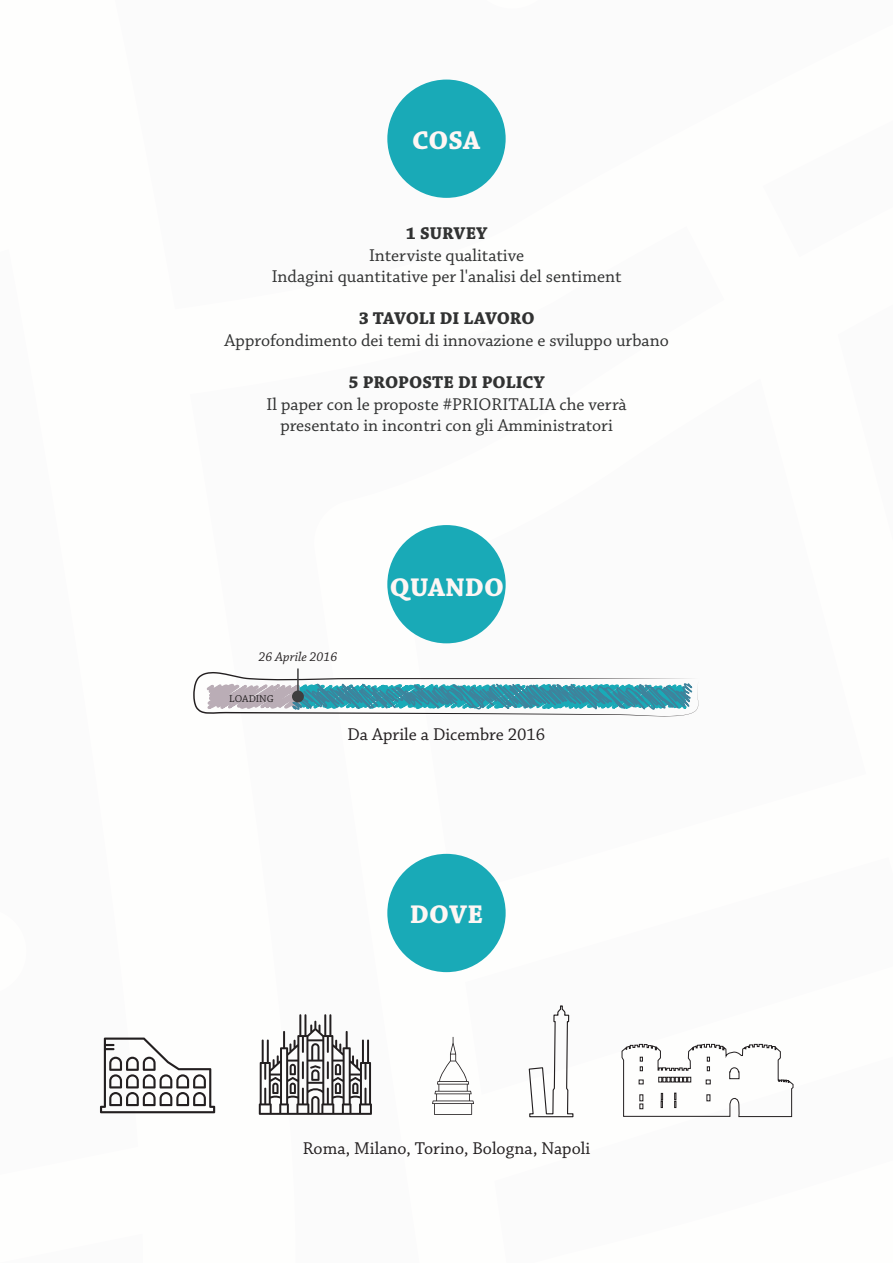
<style>
.page{position:relative;width:893px;height:1263px;background:#fff}
.page>*{position:absolute;margin:0;border:0;box-sizing:border-box;transform-origin:0 0}
.t1{font:700 27px "Chaparral Pro";letter-spacing:.005em;color:#fef6f4}
.t2{font:18px/21.6px "Chaparral Pro";color:#313232;text-align:center}
.t3{font:18px "Chaparral Pro";color:#231f20}
.t4{font:700 18px "Chaparral Pro";color:#313232}
.t5{font:italic 13.5px "Chaparral Pro";color:#231f20}
.t6{font:10.5px "Chaparral Pro";color:#231f20}
</style>
<div class="page">
<div style="left:387px;top:80px;width:119px;height:118px;background:#19aab7;border-radius:50%"></div>
<div style="left:387px;top:525px;width:119px;height:118px;background:#19aab7;border-radius:50%"></div>
<div style="left:387px;top:854px;width:119px;height:118px;background:#19aab7;border-radius:50%"></div>
<svg style="left:193px;top:672px;width:506px;height:45px"></svg>
<svg style="left:432px;top:1037px;width:42px;height:78px"></svg>
<svg style="left:528px;top:1005px;width:46px;height:113px"></svg>
<svg style="left:100px;top:1037px;width:115px;height:76px"></svg>
<svg style="left:259px;top:1014px;width:113px;height:101px"></svg>
<svg style="left:621px;top:1043px;width:173px;height:74px"></svg>
<div style="left:292px;top:690px;width:12px;height:12px;background:#3e3e3f;border-radius:50%"></div>
<hr style="left:297px;top:668px;width:2px;height:28px;background:#3e3e3f">
<h1 class="t1" style="left:412px;top:124px;width:70px">COSA</h1>
<p class="t4" style="left:406px;top:223px;width:83px">1 SURVEY</p>
<p class="t2" style="left:272px;top:245px;width:351px">Interviste qualitative<br>Indagini quantitative per l'analisi del sentiment</p>
<p class="t4" style="left:359px;top:308px;width:177px">3 TAVOLI DI LAVORO</p>
<p class="t2" style="left:224px;top:330px;width:446px">Approfondimento dei temi di innovazione e sviluppo urbano</p>
<p class="t4" style="left:348px;top:372px;width:198px">5 PROPOSTE DI POLICY</p>
<p class="t2" style="left:267px;top:394px;width:362px">Il paper con le proposte #PRIORITALIA che verrà presentato in incontri con gli Amministratori</p>
<h1 class="t1" style="left:390px;top:571px;width:116px">QUANDO</h1>
<p class="t5" style="left:259px;top:649px;width:80px">26 Aprile 2016</p>
<p class="t6" style="left:229px;top:693px;width:46px">LOADING</p>
<p class="t3" style="left:348px;top:724px;width:199px">Da Aprile a Dicembre 2016</p>
<h1 class="t1" style="left:410px;top:899px;width:75px">DOVE</h1>
<p class="t3" style="left:303px;top:1138px;width:289px">Roma, Milano, Torino, Bologna, Napoli</p>
</div>
